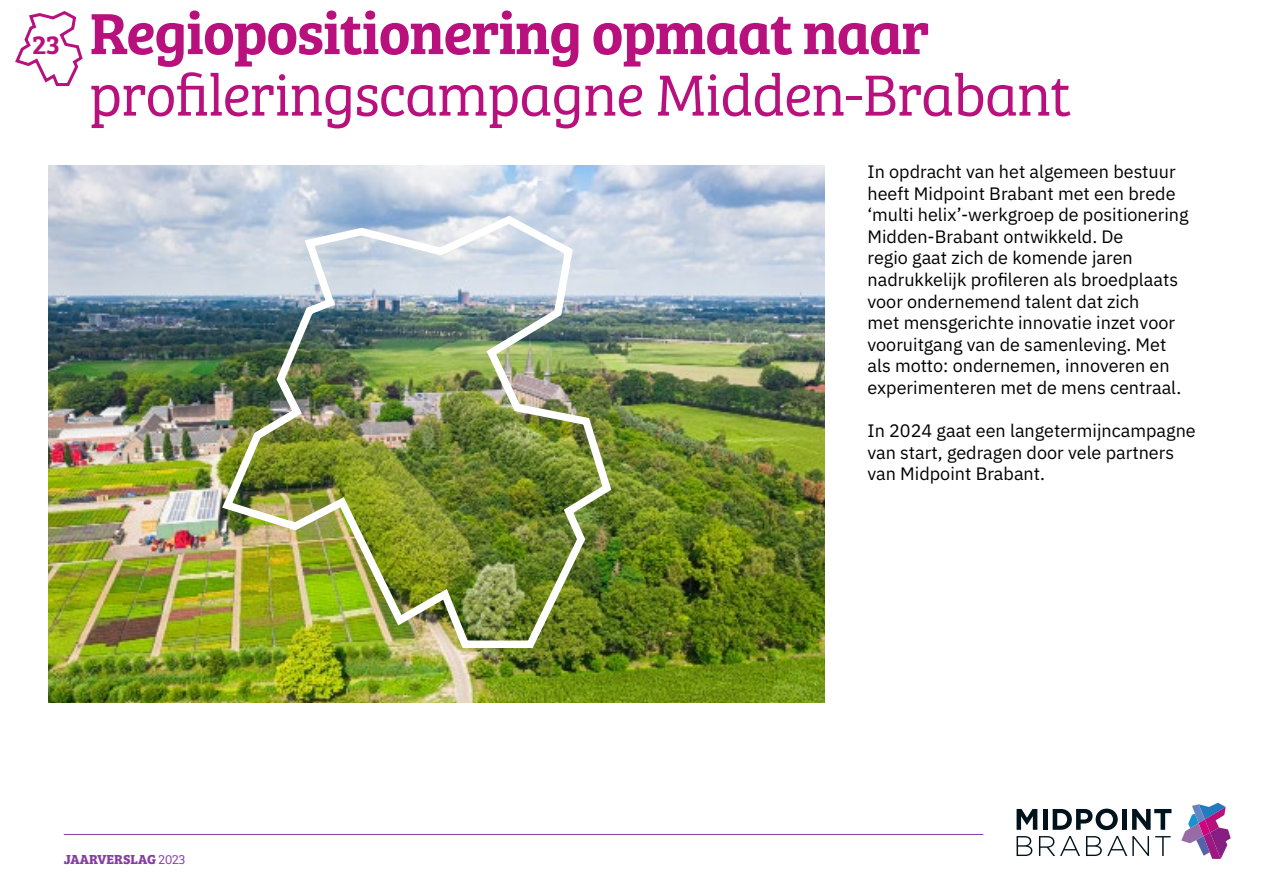
<style>
.page{position:relative;width:1263px;height:893px;background:#fff}
.page>*{position:absolute;margin:0;border:0;box-sizing:border-box;transform-origin:0 0}
.t1{font:60px "Bree Serif Lt";letter-spacing:-.02em;color:#b8107c}
.t2{font:60px "Bree Serif Sb";letter-spacing:-.02em;color:#b8107c}
.t3{font:27px "Bree Serif Sb";color:#b8107c}
.t4{font:18px/21.6px "IBM Plex Sans";color:#000}
.t5{font:700 13.5px "Bree Serif";color:#853da3}
.s1{font-family:"Bree Serif Lt";font-weight:400}
</style>
<div class="page">
<hr style="left:64px;top:834px;width:919px;height:1px;background:#853da3">
<svg style="left:1016px;top:809px;width:21px;height:21px"></svg>
<hr style="left:1043px;top:809px;width:4px;height:21px;background:#00131d">
<svg style="left:1053px;top:809px;width:65px;height:21px"></svg>
<div style="left:1122px;top:809px;width:5px;height:21px;background:#00131d"></div>
<svg style="left:1132px;top:809px;width:39px;height:21px"></svg>
<svg style="left:1016px;top:836px;width:16px;height:20px"></svg>
<svg style="left:1039px;top:836px;width:41px;height:20px"></svg>
<svg style="left:1086px;top:836px;width:63px;height:20px"></svg>
<svg style="left:1181px;top:803px;width:50px;height:56px"></svg>
<svg style="left:1155px;top:836px;width:15px;height:20px"></svg>
<img style="left:49px;top:166px;width:776px;height:536px">
<svg style="left:15px;top:11px;width:68px;height:76px"></svg>
<img style="left:217px;top:212px;width:399px;height:440px">
<h2 class="t3" style="left:33px;top:24px;width:29px">23</h2>
<h1 class="t2" style="left:89px;top:-12px;width:842px">Regiopositionering opmaat naar</h1>
<h1 class="t1" style="left:89px;top:52px;width:984px">profileringscampagne Midden-Brabant</h1>
<p class="t4" style="left:867px;top:159px;width:323px">In opdracht van het algemeen bestuur heeft Midpoint Brabant met een brede ‘multi helix’-werkgroep de positionering Midden-Brabant ontwikkeld. De<br>regio gaat zich de komende jaren nadrukkelijk profileren als broedplaats voor ondernemend talent dat zich<br>met mensgerichte innovatie inzet voor vooruitgang van de samenleving. Met als motto: ondernemen, innoveren en experimenteren met de mens centraal.</p>
<p class="t4" style="left:867px;top:418px;width:330px">In 2024 gaat een langetermijncampagne van start, gedragen door vele partners van Midpoint Brabant.</p>
<p class="t5" style="left:64px;top:849px;width:123px">JAARVERSLAG <span class="s1">2023</span></p>
</div>
